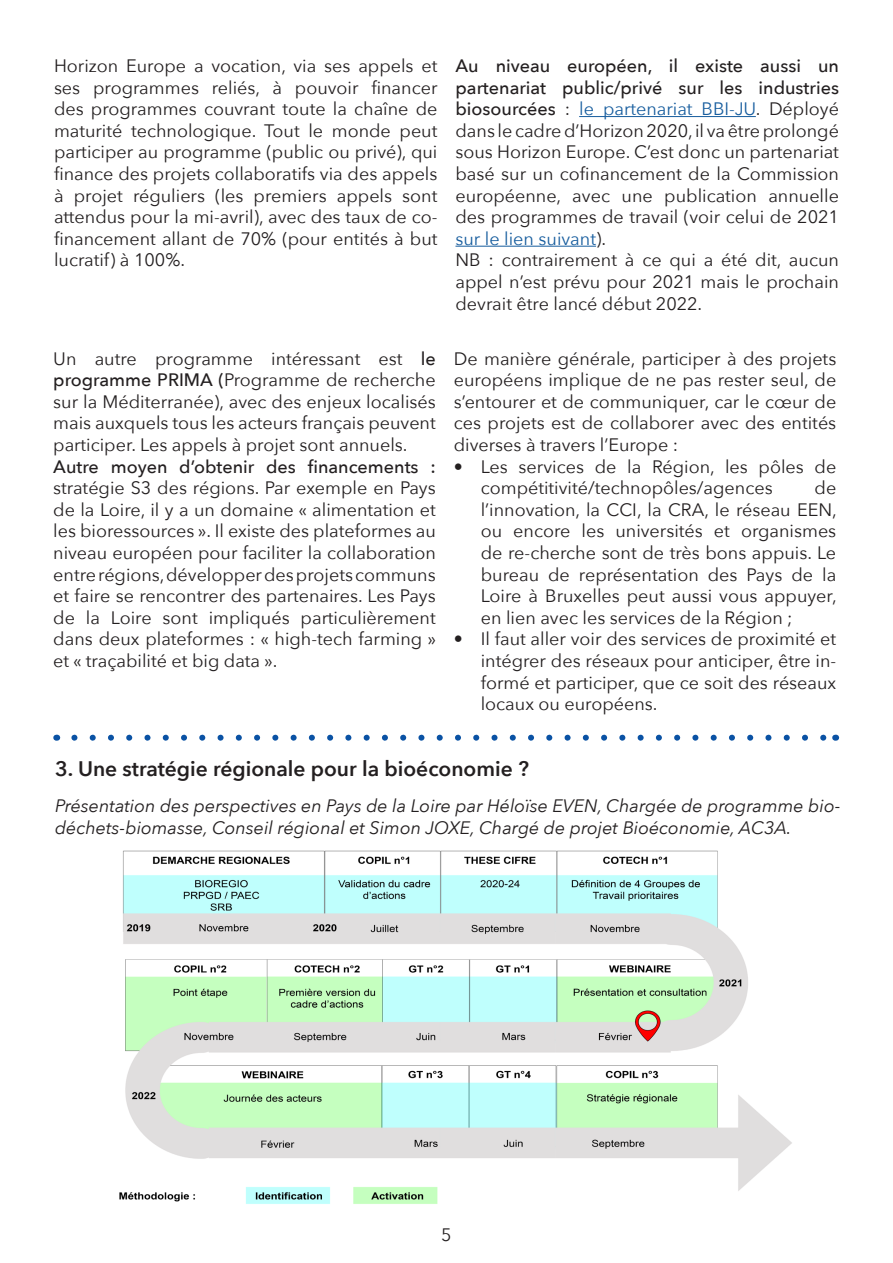
<style>
.page{position:relative;width:893px;height:1263px;background:#fff}
.page>*{position:absolute;margin:0;border:0;box-sizing:border-box;transform-origin:0 0}
.t1{font:600 21px "Avenir Next";color:#231f20}
.t2{font:18px/21.6px "Avenir Next";color:#231f20;text-align:justify}
.t3{font:italic 18px/21.6px "Avenir Next";color:#231f20}
.s1{font-weight:500}
.s2{color:#175d9e}
</style>
<div class="page">
<hr style="left:579px;top:116px;width:177px;height:1px;background:#175d9e">
<hr style="left:455px;top:246px;width:141px;height:1px;background:#175d9e">
<svg style="left:74px;top:735px;width:752px;height:6px"></svg>
<img style="left:119px;top:850px;width:673px;height:354px">
<p class="t2" style="left:54px;top:54px;width:385px">Horizon Europe a vocation, via ses appels et ses programmes reliés, à pouvoir financer des programmes couvrant toute la chaîne de maturité technologique. Tout le monde peut participer au programme (public ou privé), qui finance des projets collaboratifs via des appels à projet réguliers (les premiers appels sont attendus pour la mi-avril), avec des taux de co&shy;financement allant de 70% (pour entités à but lucratif) à 100%.</p>
<p class="t2" style="left:455px;top:54px;width:385px"><span class="s1">Au niveau européen, il existe aussi un partenariat public/privé sur les industries biosourcées</span> : <span class="s2">le partenariat BBI-JU</span>. Déployé dans le cadre d’Horizon 2020, il va être prolongé sous Horizon Europe. C’est donc un partenariat basé sur un cofinancement de la Commission européenne, avec une publication annuelle des programmes de travail (voir celui de 2021 <span class="s2">sur le lien suivant</span>).</p>
<p class="t2" style="left:455px;top:249px;width:385px">NB : contrairement à ce qui a été dit, aucun appel n’est prévu pour 2021 mais le prochain devrait être lancé début 2022.</p>
<p class="t2" style="left:53px;top:347px;width:384px">Un autre programme intéressant est <span class="s1">le programme PRIMA (</span>Programme de recherche sur la Méditerranée), avec des enjeux localisés mais auxquels tous les acteurs français peuvent participer. Les appels à projet sont annuels.</p>
<p class="t2" style="left:53px;top:455px;width:385px"><span class="s1">Autre moyen d’obtenir des financements : </span>stratégie S3 des régions. Par exemple en Pays de la Loire, il y a un domaine « alimentation et les bioressources ». Il existe des plateformes au niveau européen pour faciliter la collaboration entre régions, développer des projets communs et faire se rencontrer des partenaires. Les Pays de la Loire sont impliqués particulièrement dans deux plateformes : « high-tech farming » et « traçabilité et big data ».</p>
<p class="t2" style="left:454px;top:347px;width:384px">De manière générale, participer à des projets européens implique de ne pas rester seul, de s’entourer et de communiquer, car le cœur de ces projets est de collaborer avec des entités diverses à travers l’Europe :</p>
<p class="t2" style="left:481px;top:455px;width:357px;text-indent:-27px">• Les services de la Région, les pôles de compétitivité/technopôles/agences</p>
<p class="t2" style="left:481px;top:476px;width:358px;text-indent:334px">de l’innovation, la CCI, la CRA, le réseau EEN, ou encore les universités et organismes de re-cherche sont de très bons appuis. Le bureau de représentation des Pays de la Loire à Bruxelles peut aussi vous appuyer, en lien avec les services de la Région ;</p>
<p class="t2" style="left:481px;top:628px;width:357px;text-indent:-27px">• Il faut aller voir des services de proximité et intégrer des réseaux pour anticiper, être in&shy;formé et participer, que ce soit des réseaux locaux ou européens.</p>
<p class="t1" style="left:55px;top:750px;width:475px">3. Une stratégie régionale pour la bioéconomie ?</p>
<p class="t3" style="left:55px;top:794px;width:787px">Présentation des perspectives en Pays de la Loire par Héloïse EVEN, Chargée de programme bio&shy;déchets-biomasse, Conseil régional et Simon JOXE, Chargé de projet Bioéconomie, AC3A.</p>
<p class="t2" style="left:441px;top:1223px;width:12px">5</p>
</div>
